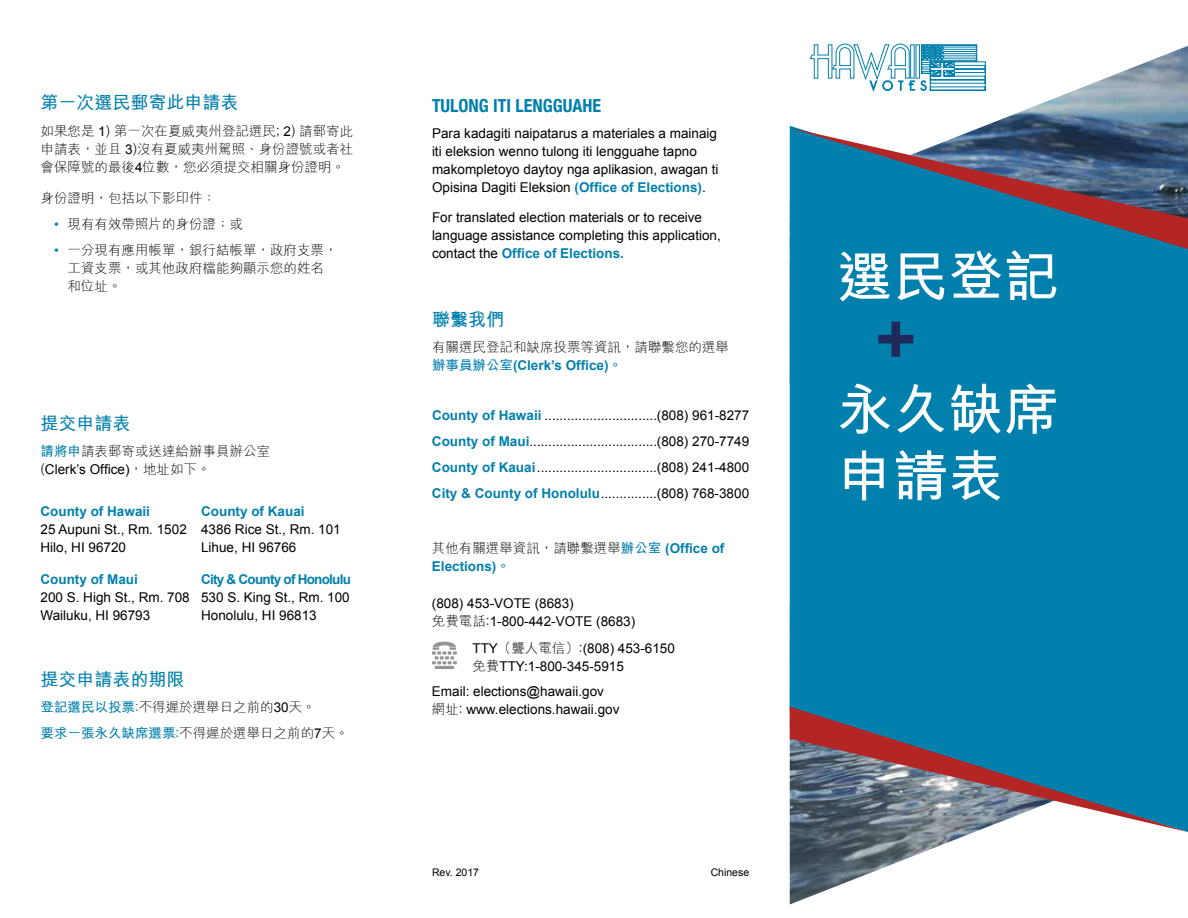
<style>
.page{position:relative;width:1188px;height:918px;background:#fff}
.page>*{position:absolute;margin:0;border:0;box-sizing:border-box;transform-origin:0 0}
.t1{font:700 55.5px/66.6px "M Hei";color:#fff}
.t2{font:700 18px "M Hei";color:#0280ad}
.t3{font:700 condensed 18px "Helvetica Neue";color:#0280ad}
.t4{font:13.5px/18px "Arial";color:#000}
.t5{font:300 13.5px/18px "M Hei";color:#000}
.t6{font:700 13.5px "Arial";color:#0280ad}
.t7{font:700 13.5px "Arial";letter-spacing:-.055em;color:#0280ad}
.t8{font:10.5px "Arial";color:#000}
.s1{font-family:"Arial";font-weight:400}
.s2{font-family:"Arial";font-weight:400;color:#0280ad}
.s3{font-weight:700;color:#0280ad}
.s4{font-family:"M Hei";font-weight:300}
.s5{font-family:"M Hei"}
.s6{font-family:"Arial";font-weight:700;color:#0280ad}
</style>
<div class="page">
<svg style="left:432px;top:642px;width:25px;height:27px"></svg>
<img style="left:873px;top:46px;width:315px;height:80px">
<img style="left:790px;top:832px;width:184px;height:72px">
<div style="left:790px;top:126px;width:398px;height:581px;background:#0280ad"></div>
<svg style="left:875px;top:319px;width:41px;height:41px;background:#0b6493"></svg>
<svg style="left:810px;top:44px;width:176px;height:47px"></svg>
<svg style="left:790px;top:707px;width:398px;height:125px;background:#4a7b96"></svg>
<svg style="left:790px;top:128px;width:398px;height:121px;background:#396f8f"></svg>
<h2 class="t2" style="left:40px;top:94px;width:199px">第一次選民郵寄此申請表</h2>
<p class="t5" style="left:40px;top:121px;width:314px;text-align:justify">如果您是 <span class="s1">1</span>) 第一次在夏威夷州登記選民; <span class="s1">2</span>) 請郵寄此申請表，並且 <span class="s1">3</span>)沒有夏威夷州駕照、身份證號或者社會保障號的最後<span class="s1">4</span>位數，您必須提交相關身份證明。</p>
<p class="t5" style="left:40px;top:189px;width:177px">身份證明，包括以下影印件：</p>
<p class="t5" style="left:54px;top:215px;width:190px"><span class="s2">•</span> 現有有效帶照片的身份證；或</p>
<p class="t5" style="left:68px;top:241px;width:271px;text-indent:-14px"><span class="s2">•</span> 一分現有應用帳單，銀行結帳單，政府支票，工資支票，或其他政府檔能夠顯示您的姓名和位址。</p>
<h2 class="t2" style="left:40px;top:414px;width:91px">提交申請表</h2>
<p class="t5" style="left:40px;top:442px;width:231px"><span class="s3">請將申</span>請表郵寄或送達給辦事員辦公室</p>
<p class="t4" style="left:40px;top:460px;width:172px"><span class="s4">(</span>Clerk’s Office)<span class="s4">，地址如下。</span></p>
<p class="t6" style="left:40px;top:503px;width:111px">County of Hawaii</p>
<p class="t4" style="left:40px;top:521px;width:148px">25 Aupuni St., Rm. 1502<br>Hilo, HI 96720</p>
<p class="t6" style="left:40px;top:570px;width:99px">County of Maui</p>
<p class="t4" style="left:40px;top:588px;width:151px">200 S. High St., Rm. 708<br>Wailuku, HI 96793</p>
<p class="t6" style="left:201px;top:503px;width:105px">County of Kauai</p>
<p class="t4" style="left:201px;top:521px;width:141px">4386 Rice St., Rm. 101<br>Lihue, HI 96766</p>
<p class="t7" style="left:201px;top:570px;width:151px">City &amp; County of Honolulu</p>
<p class="t4" style="left:201px;top:588px;width:150px">530 S. King St., Rm. 100<br>Honolulu, HI 96813</p>
<h2 class="t2" style="left:40px;top:670px;width:145px">提交申請表的期限</h2>
<p class="t5" style="left:40px;top:694px;width:310px;line-height:26.1px"><span class="s3">登記選民以投票:</span>不得遲於選舉日之前的<span class="s1">30</span>天。<br><span class="s3">要求一張永久缺席選票:</span>不得遲於選舉日之前的<span class="s1">7</span>天。</p>
<h2 class="t3" style="left:432px;top:91px;width:171px">TULONG ITI LENGGUAHE</h2>
<p class="t4" style="left:432px;top:125px;width:288px">Para kadagiti naipatarus a materiales a mainaig iti eleksion wenno tulong iti lengguahe tapno makompletoyo daytoy nga aplikasion, awagan ti Opisina Dagiti Eleksion <span class="s3">(Office of Elections)</span>.</p>
<p class="t4" style="left:432px;top:209px;width:290px">For translated election materials or to receive language assistance completing this application, contact the <span class="s3">Office of Elections.</span></p>
<h2 class="t2" style="left:432px;top:311px;width:73px">聯繫我們</h2>
<p class="t5" style="left:432px;top:338px;width:298px">有關選民登記和缺席投票等資訊，請聯繫您的選舉</p>
<p class="t6" style="left:432px;top:357px;width:192px"><span class="s5">辦事員辦公室</span>(Clerk’s Office)<span class="s5">。</span></p>
<p class="t4" style="left:432px;top:402px;width:319px;line-height:26.1px;text-align:justify"><span class="s3">County of Hawaii</span> ..............................(808) 961-8277<br><span class="s3">County of Maui</span>..................................(808) 270-7749<br><span class="s3">County of Kauai</span>................................(808) 241-4800<br><span class="s3">City &amp; County of Honolulu</span>...............(808) 768-3800</p>
<p class="t5" style="left:432px;top:539px;width:294px">其他有關選舉資訊，請聯繫選舉<span class="s3">辦公室</span> <span class="s6">(Office of</span></p>
<p class="t6" style="left:432px;top:557px;width:80px">Elections)<span class="s5">。</span></p>
<p class="t4" style="left:432px;top:594px;width:205px">(808) 453-VOTE (8683)<br><span class="s4">免費電話:</span>1-800-442-VOTE (8683)</p>
<p class="t4" style="left:472px;top:639px;width:204px">TTY<span class="s4">（聾人電信）:</span>(808) 453-6150<span class="s4">免費</span>TTY:1-800-345-5915</p>
<p class="t4" style="left:432px;top:682px;width:189px">Email: elections@hawaii.gov<span class="s4">網址:</span> www.elections.hawaii.gov</p>
<p class="t8" style="left:432px;top:865px;width:49px">Rev. 2017</p>
<p class="t8" style="left:711px;top:865px;width:40px">Chinese</p>
<h1 class="t1" style="left:837px;top:243px;width:223px">選民登記</h1>
<h1 class="t1" style="left:837px;top:376px;width:223px">永久缺席申請表</h1>
</div>
